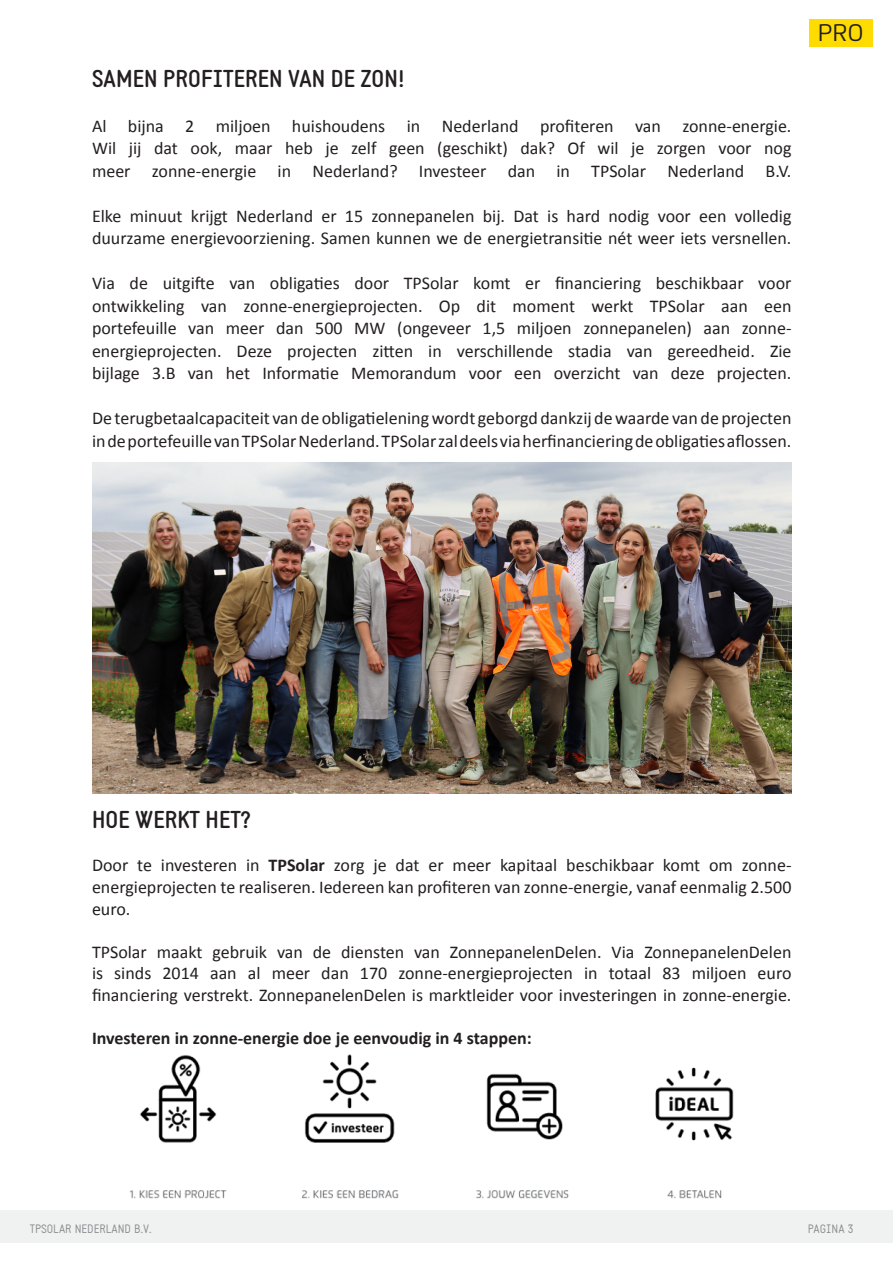
<style>
.page{position:relative;width:893px;height:1263px;background:#fff}
.page>*{position:absolute;margin:0;border:0;box-sizing:border-box;transform-origin:0 0}
.t1{font:700 24px "Static";color:#231f20}
.t2{font:24px "Flexo";color:#231f20}
.t3{font:18px/22.5px "Calibri";color:#231f20;text-align:justify}
.t4{font:700 18px "Calibri";color:#231f20}
.t5{font:12px "Static";color:#6c6d70}
.s1{font-weight:700}
</style>
<div class="page">
<div style="left:0;top:1210px;width:893px;height:32px;background:#f0f1f1"></div>
<div style="left:809px;top:19px;width:63px;height:28px;background:#ffdc01"></div>
<img style="left:129px;top:1054px;width:605px;height:145px">
<img style="left:92px;top:462px;width:699px;height:331px">
<p class="t1" style="left:92px;top:64px;width:314px">SAMEN PROFITEREN VAN DE ZON!</p>
<p class="t3" style="left:92px;top:114px;width:701px">Al bijna 2 miljoen huishoudens in Nederland profiteren van zonne-energie.<br>Wil jij dat ook, maar heb je zelf geen (geschikt) dak? Of wil je zorgen voor nog meer zonne-energie in Nederland? Investeer dan in TPSolar Nederland B.V.</p>
<p class="t3" style="left:92px;top:204px;width:701px">Elke minuut krijgt Nederland er 15 zonnepanelen bij. Dat is hard nodig voor een volledig duurzame energievoorziening. Samen kunnen we de energietransitie nét weer iets versnellen.</p>
<p class="t3" style="left:92px;top:271px;width:701px">Via de uitgifte van obligaties door TPSolar komt er financiering beschikbaar voor ontwikkeling van zonne-energieprojecten. Op dit moment werkt TPSolar aan een portefeuille van meer dan 500 MW (ongeveer 1,5 miljoen zonnepanelen) aan zonne&shy;energieprojecten. Deze projecten zitten in verschillende stadia van gereedheid. Zie bijlage 3.B van het Informatie Memorandum voor een overzicht van deze projecten.</p>
<p class="t3" style="left:92px;top:406px;width:701px">De terugbetaalcapaciteit van de obligatielening wordt geborgd dankzij de waarde van de projecten in de portefeuille van TPSolar Nederland. TPSolar zal deels via herfinanciering de obligaties aflossen.</p>
<h1 class="t2" style="left:818px;top:18px;width:48px">PRO</h1>
<p class="t1" style="left:92px;top:805px;width:161px">HOE WERKT HET?</p>
<p class="t3" style="left:92px;top:854px;width:701px;line-height:21.6px">Door te investeren in <span class="s1">TPSolar</span> zorg je dat er meer kapitaal beschikbaar komt om zonne&shy;energieprojecten te realiseren. Iedereen kan profiteren van zonne-energie, vanaf eenmalig 2.500 euro.</p>
<p class="t3" style="left:92px;top:940px;width:701px;line-height:21.6px">TPSolar maakt gebruik van de diensten van ZonnepanelenDelen. Via ZonnepanelenDelen is sinds 2014 aan al meer dan 170 zonne-energieprojecten in totaal 83 miljoen euro financiering verstrekt. ZonnepanelenDelen is marktleider voor investeringen in zonne-energie.</p>
<p class="t4" style="left:92px;top:1025px;width:441px">Investeren in zonne-energie doe je eenvoudig in 4 stappen:</p>
<p class="t5" style="left:30px;top:1222px;width:123px">TPSOLAR NEDERLAND B.V.</p>
<p class="t5" style="left:808px;top:1222px;width:47px">PAGINA 3</p>
</div>
